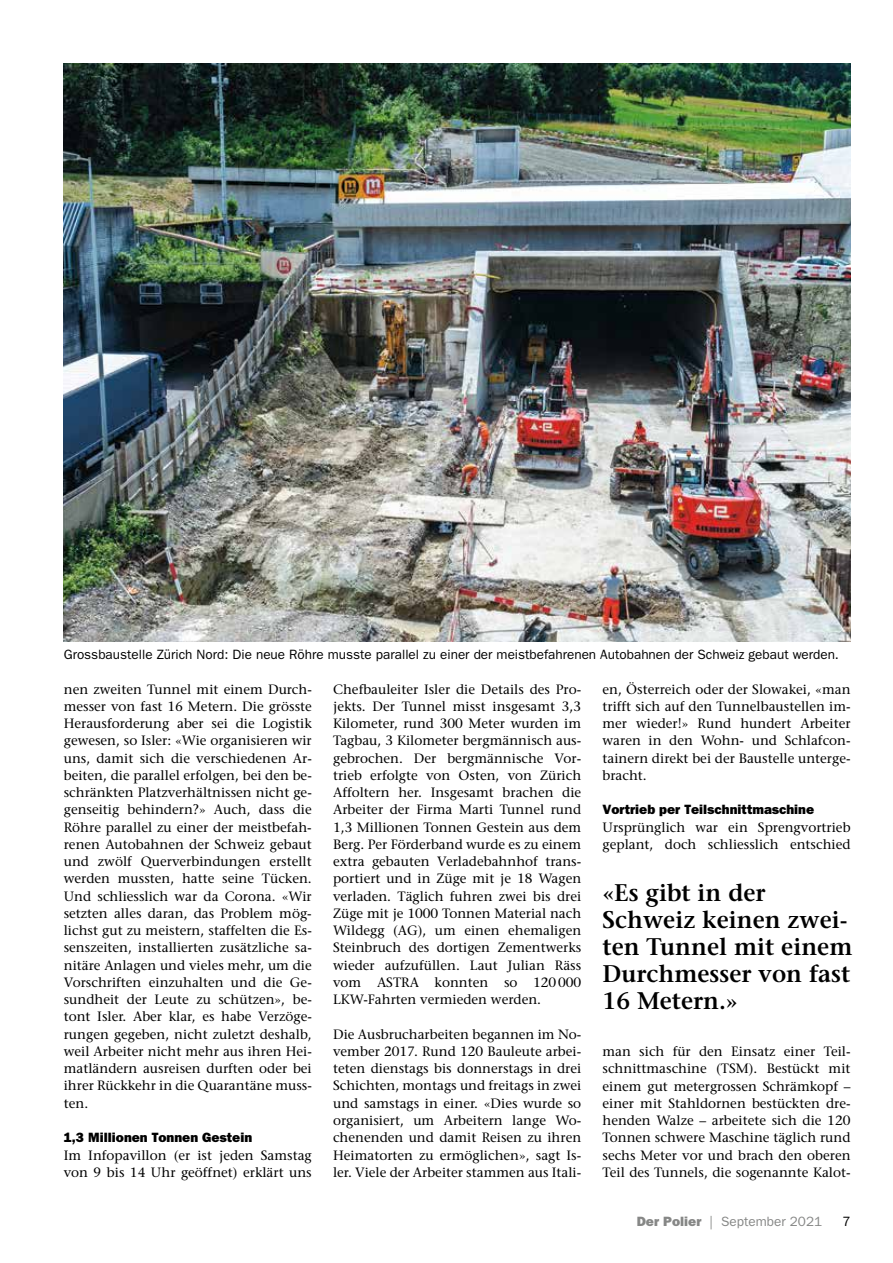
<style>
.page{position:relative;width:893px;height:1263px;background:#fff}
.page>*{position:absolute;margin:0;border:0;box-sizing:border-box;transform-origin:0 0}
.t1{font:600 24px/27px "Stone Serif";color:#000}
.t2{font:13.5px/17.2px "Stone Serif";color:#000;text-align:justify}
.t3{font:13.5px "Franklin Gothic LT";color:#000}
.t4{font:800 13.5px "Franklin Gothic LT";color:#000}
.t5{font:13.5px "Franklin Gothic LT";color:#868786}
.s1{font-weight:800}
</style>
<div class="page">
<img style="left:64px;top:64px;width:786px;height:578px">
<p class="t3" style="left:64px;top:647px;width:777px">Grossbaustelle Zürich Nord: Die neue Röhre musste parallel zu einer der meistbefahrenen Autobahnen der Schweiz gebaut werden.</p>
<p class="t2" style="left:333px;top:680px;width:250px">Chefbauleiter Isler die Details des Pro&shy;jekts. Der Tunnel misst insgesamt 3,3<br>Kilometer, rund 300 Meter wurden im Tagbau, 3 Kilometer bergmännisch aus&shy;gebrochen. Der bergmännische Vor&shy;trieb erfolgte von Osten, von Zürich Affoltern her. Insgesamt brachen die Arbeiter der Firma Marti Tunnel rund 1,3 Millionen Tonnen Gestein aus dem Berg. Per Förderband wurde es zu einem extra gebauten Verladebahnhof trans&shy;portiert und in Züge mit je 18 Wagen verladen. Täglich fuhren zwei bis drei Züge mit je 1000 Tonnen Material nach Wildegg (AG), um einen ehemaligen Steinbruch des dortigen Zementwerks wieder aufzufüllen. Laut Julian Räss vom ASTRA konnten so 120000<br>LKW-Fahrten vermieden werden.</p>
<p class="t2" style="left:333px;top:1025px;width:250px">Die Ausbrucharbeiten begannen im No&shy;vember 2017. Rund 120 Bauleute arbei&shy;teten dienstags bis donnerstags in drei Schichten, montags und freitags in zwei und samstags in einer. «Dies wurde so organisiert, um Arbeitern lange Wo&shy;chenenden und damit Reisen zu ihren Heimatorten zu ermöglichen», sagt Is&shy;ler. Viele der Arbeiter stammen aus Itali-</p>
<p class="t2" style="left:602px;top:680px;width:250px">en, Österreich oder der Slowakei, «man trifft sich auf den Tunnelbaustellen im&shy;mer wieder!» Rund hundert Arbeiter waren in den Wohn- und Schlafcon&shy;tainern direkt bei der Baustelle unterge&shy;bracht.</p>
<p class="t4" style="left:602px;top:802px;width:213px">Vortrieb per Teilschnittmaschine</p>
<p class="t2" style="left:602px;top:818px;width:250px">Ursprünglich war ein Sprengvortrieb geplant, doch schliesslich entschied</p>
<p class="t2" style="left:64px;top:680px;width:250px">nen zweiten Tunnel mit einem Durch&shy;messer von fast 16 Metern. Die grösste Herausforderung aber sei die Logistik gewesen, so Isler: «Wie organisieren wir uns, damit sich die verschiedenen Ar&shy;beiten, die parallel erfolgen, bei den be&shy;schränkten Platzverhältnissen nicht ge&shy;genseitig behindern?» Auch, dass die Röhre parallel zu einer der meistbefah&shy;renen Autobahnen der Schweiz gebaut und zwölf Querverbindungen erstellt werden mussten, hatte seine Tücken.<br>Und schliesslich war da Corona. «Wir setzten alles daran, das Problem mög&shy;lichst gut zu meistern, staffelten die Es&shy;senszeiten, installierten zusätzliche sa&shy;nitäre Anlagen und vieles mehr, um die Vorschriften einzuhalten und die Ge&shy;sundheit der Leute zu schützen», be&shy;tont Isler. Aber klar, es habe Verzöge&shy;rungen gegeben, nicht zuletzt deshalb, weil Arbeiter nicht mehr aus ihren Hei&shy;matländern ausreisen durften oder bei ihrer Rückkehr in die Quarantäne muss&shy;ten.</p>
<p class="t4" style="left:64px;top:1130px;width:190px">1,3 Millionen Tonnen Gestein</p>
<p class="t2" style="left:64px;top:1146px;width:250px">Im Infopavillon (er ist jeden Samstag von 9 bis 14 Uhr geöffnet) erklärt uns</p>
<h1 class="t1" style="left:602px;top:878px;width:251px">«Es gibt in der<br>Schweiz keinen zwei&shy;ten Tunnel mit einem<br>Durchmesser von fast<br>16 Metern.»</h1>
<p class="t2" style="left:602px;top:1042px;width:250px">man sich für den Einsatz einer Teil&shy;schnittmaschine (TSM). Bestückt mit einem gut metergrossen Schrämkopf – einer mit Stahldornen bestückten dre&shy;henden Walze – arbeitete sich die 120<br>Tonnen schwere Maschine täglich rund sechs Meter vor und brach den oberen Teil des Tunnels, die sogenannte Kalot-</p>
<p class="t5" style="left:637px;top:1214px;width:187px"><span class="s1">Der Polier</span> | September 2021</p>
<p class="t3" style="left:842px;top:1214px;width:10px">7</p>
</div>
